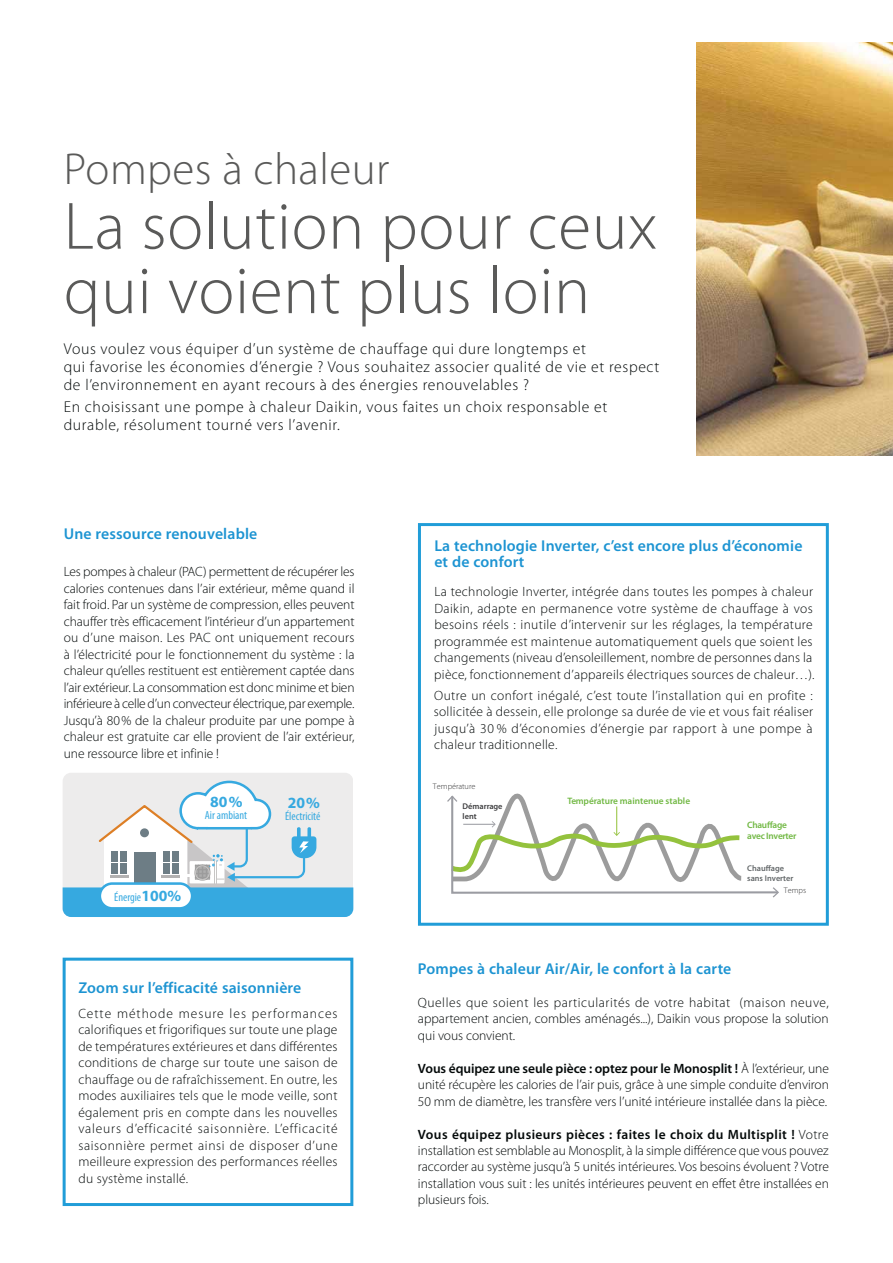
<style>
.page{position:relative;width:893px;height:1263px;background:#fff}
.page>*{position:absolute;margin:0;border:0;box-sizing:border-box;transform-origin:0 0}
.t1{font:300 67.5px/64.5px "Myriad Pro";letter-spacing:.01em;color:#5a5a59}
.t2{font:300 45px "Myriad Pro";letter-spacing:.01em;color:#5a5a59}
.t3{font:300 15.75px/18px "Myriad Pro";letter-spacing:.04em;color:#040909}
.t4{font:600 15.75px/16.5px "Myriad Pro";letter-spacing:.01em;color:#1d94d2}
.t5{font:700 15.6px "Myriad Pro";color:#36a9e0}
.t6{font:300 13.5px/16.5px "Myriad Pro";letter-spacing:.015em;color:#040909;text-align:justify}
.t7{font:condensed 11.7px "Myriad Pro";color:#36a9e0}
.t8{font:600 9.3px "Myriad Pro";color:#71b843}
.t9{font:600 9.3px/11.2px "Myriad Pro";letter-spacing:-.025em;color:#71b843}
.t10{font:600 8.25px/9.9px "Myriad Pro";color:#626668}
.t11{font:300 8.25px "Myriad Pro";color:#373738}
.t12{font:600 8.25px/9.9px "Myriad Pro";color:#3d3d3f}
.s1{font-weight:700;font-stretch:normal;font-size:15.6px}
.s2{font-weight:600}
</style>
<div class="page">
<img style="left:696px;top:43px;width:196px;height:412px">
<div style="left:63px;top:958px;width:290px;height:248px;border:3px solid #219dd8"></div>
<div style="left:418px;top:523px;width:411px;height:403px;border:3px solid #219dd8"></div>
<svg style="left:447px;top:793px;width:332px;height:105px"></svg>
<div style="left:63px;top:773px;width:290px;height:144px;background:#edecec;border-radius:8px"></div>
<div style="left:63px;top:887px;width:290px;height:30px;background:#36a9e0"></div>
<svg style="left:97px;top:780px;width:219px;height:108px"></svg>
<div style="left:100px;top:884px;width:92px;height:24px;background:#fff;border-radius:12px"></div>
<div style="left:99px;top:882px;width:94px;height:28px;border:3px solid #36a9e0;border-radius:12px"></div>
<h2 class="t2" style="left:64px;top:152px;width:327px">Pompes à chaleur</h2>
<h1 class="t1" style="left:64px;top:201px;width:595px">La solution pour ceux qui voient plus loin</h1>
<p class="t3" style="left:64px;top:341px;width:597px">Vous voulez vous équiper d’un système de chauffage qui dure longtemps et<br>qui favorise les économies d’énergie ? Vous souhaitez associer qualité de vie et respect de l’environnement en ayant recours à des énergies renouvelables ?</p>
<p class="t3" style="left:64px;top:399px;width:545px">En choisissant une pompe à chaleur Daikin, vous faites un choix responsable et durable, résolument tourné vers l’avenir.</p>
<p class="t4" style="left:64px;top:527px;width:195px">Une ressource renouvelable</p>
<p class="t6" style="left:64px;top:565px;width:292px">Les pompes à chaleur (PAC) permettent de récupérer les calories contenues dans l’air extérieur, même quand il fait froid. Par un système de compression, elles peuvent chauffer très efficacement l’intérieur d’un appartement ou d’une maison. Les PAC ont uniquement recours à l’électricité pour le fonctionnement du système : la chaleur qu’elles restituent est entièrement captée dans l’air extérieur. La consommation est donc minime et bien inférieure à celle d’un convecteur électrique, par exemple.<br>Jusqu’à 80 % de la chaleur produite par une pompe à chaleur est gratuite car elle provient de l’air extérieur, une ressource libre et infinie !</p>
<p class="t5" style="left:210px;top:793px;width:34px">80%</p>
<p class="t5" style="left:288px;top:793px;width:34px">20%</p>
<p class="t7" style="left:205px;top:811px;width:44px">Air ambiant</p>
<p class="t7" style="left:285px;top:811px;width:37px">Électricité</p>
<p class="t7" style="left:114px;top:892px;width:68px">Énergie<span class="s1">100%</span></p>
<p class="t4" style="left:78px;top:981px;width:224px">Zoom sur l’efficacité saisonnière</p>
<p class="t6" style="left:78px;top:1006px;width:261px">Cette méthode mesure les performances calorifiques et frigorifiques sur toute une plage de températures extérieures et dans différentes conditions de charge sur toute une saison de chauffage ou de rafraîchissement. En outre, les modes auxiliaires tels que le mode veille, sont également pris en compte dans les nouvelles valeurs d’efficacité saisonnière. L’efficacité saisonnière permet ainsi de disposer d’une meilleure expression des performances réelles du système installé.</p>
<p class="t4" style="left:434px;top:539px;width:370px">La technologie Inverter, c’est encore plus d’économie et de confort</p>
<p class="t6" style="left:434px;top:585px;width:382px;text-align:left">La technologie Inverter, intégrée dans toutes les pompes à chaleur Daikin, adapte en permanence votre système de chauffage à vos besoins réels : inutile d’intervenir sur les réglages, la température programmée est maintenue automatiquement quels que soient les changements (niveau d’ensoleillement, nombre de personnes dans la pièce, fonctionnement d’appareils électriques sources de chaleur…).</p>
<p class="t6" style="left:434px;top:688px;width:381px">Outre un confort inégalé, c’est toute l’installation qui en profite : sollicitée à dessein, elle prolonge sa durée de vie et vous fait réaliser jusqu’à 30 % d’économies d’énergie par rapport à une pompe à chaleur traditionnelle.</p>
<p class="t11" style="left:433px;top:783px;width:44px">Température</p>
<p class="t12" style="left:463px;top:802px;width:41px">Démarrage lent</p>
<p class="t8" style="left:567px;top:797px;width:124px">Température maintenue stable</p>
<p class="t9" style="left:747px;top:820px;width:51px">Chauffage avec Inverter</p>
<p class="t10" style="left:747px;top:865px;width:48px">Chauffage sans Inverter</p>
<p class="t11" style="left:784px;top:887px;width:24px">Temps</p>
<p class="t4" style="left:418px;top:962px;width:315px">Pompes à chaleur Air/Air, le confort à la carte</p>
<p class="t6" style="left:418px;top:995px;width:412px">Quelles que soient les particularités de votre habitat (maison neuve, appartement ancien, combles aménagés...), Daikin vous propose la solution qui vous convient.</p>
<p class="t6" style="left:418px;top:1061px;width:412px"><span class="s2">Vous équipez une seule pièce : optez pour le Monosplit !</span> À l’extérieur, une unité récupère les calories de l’air puis, grâce à une simple conduite d’environ 50 mm de diamètre, les transfère vers l’unité intérieure installée dans la pièce.</p>
<p class="t6" style="left:418px;top:1127px;width:412px"><span class="s2">Vous équipez plusieurs pièces : faites le choix du Multisplit !</span> Votre installation est semblable au Monosplit, à la simple différence que vous pouvez raccorder au système jusqu’à 5 unités intérieures. Vos besoins évoluent ? Votre installation vous suit : les unités intérieures peuvent en effet être installées en plusieurs fois.</p>
</div>
